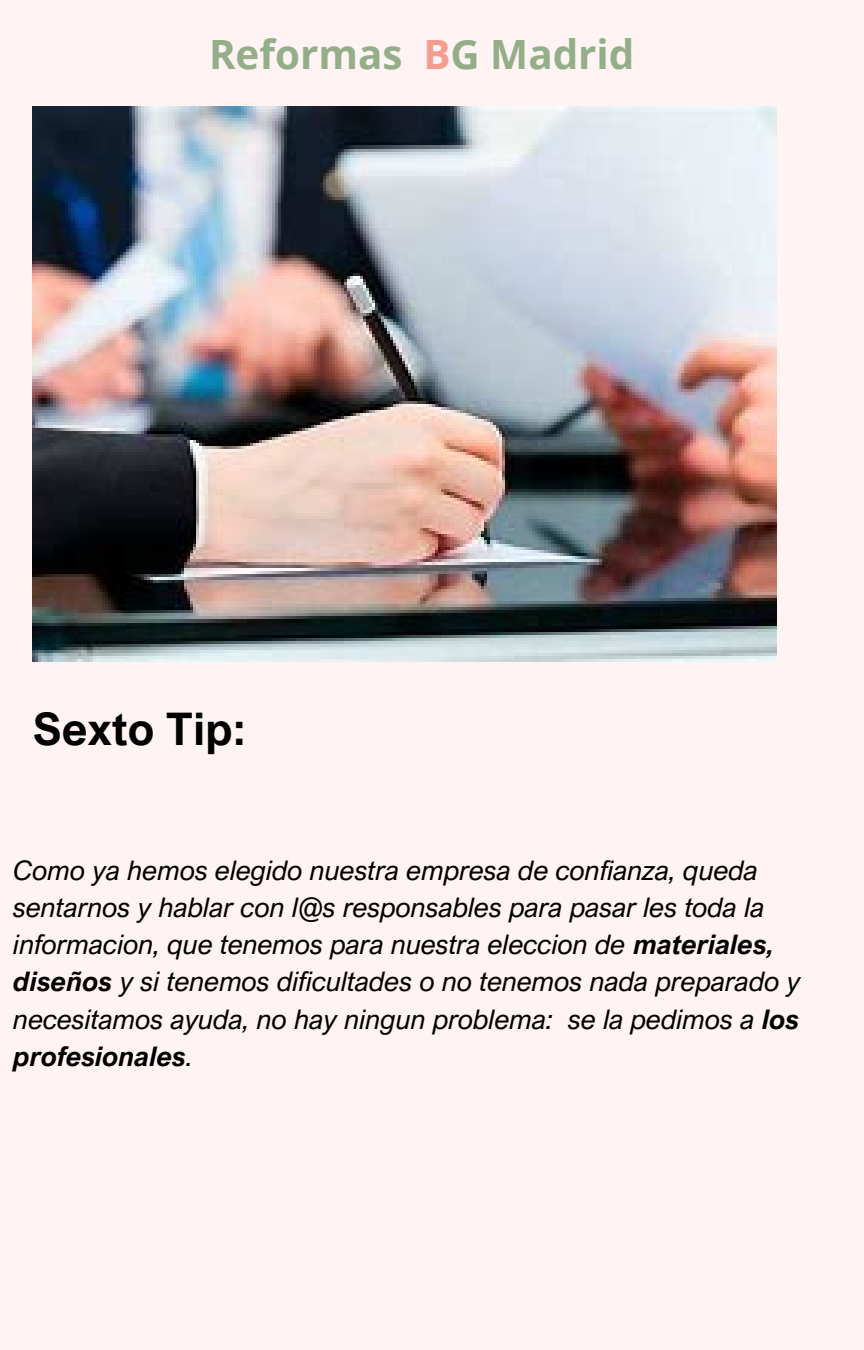
<style>
.page{position:relative;width:864px;height:1350px;background:#fff3f3}
.page>*{position:absolute;margin:0;border:0;box-sizing:border-box;transform-origin:0 0}
.t1{font:700 45px "Arial Nova";color:#000}
.t2{font:700 40.27px "Open Sans";color:#94ae89}
.t3{font:italic 27px/37.1px "Arial Nova";color:#000}
.s1{color:#f49c8e}
.s2{font-weight:700}
</style>
<div class="page">
<img style="left:33px;top:106px;width:744px;height:555px">
<h2 class="t2" style="left:209px;top:26px;width:427px">Reformas <span class="s1">B</span>G Madrid</h2>
<h1 class="t1" style="left:33px;top:700px;width:215px">Sexto Tip:</h1>
<p class="t3" style="left:14px;top:851px;width:789px">Como ya hemos elegido nuestra empresa de confianza, queda sentarnos y hablar con l@s responsables para pasar les toda la informacion, que tenemos para nuestra eleccion de <span class="s2">materiales, diseños</span> y si tenemos dificultades o no tenemos nada preparado y necesitamos ayuda, no hay ningun problema: se la pedimos a <span class="s2">los profesionales</span>.</p>
</div>
